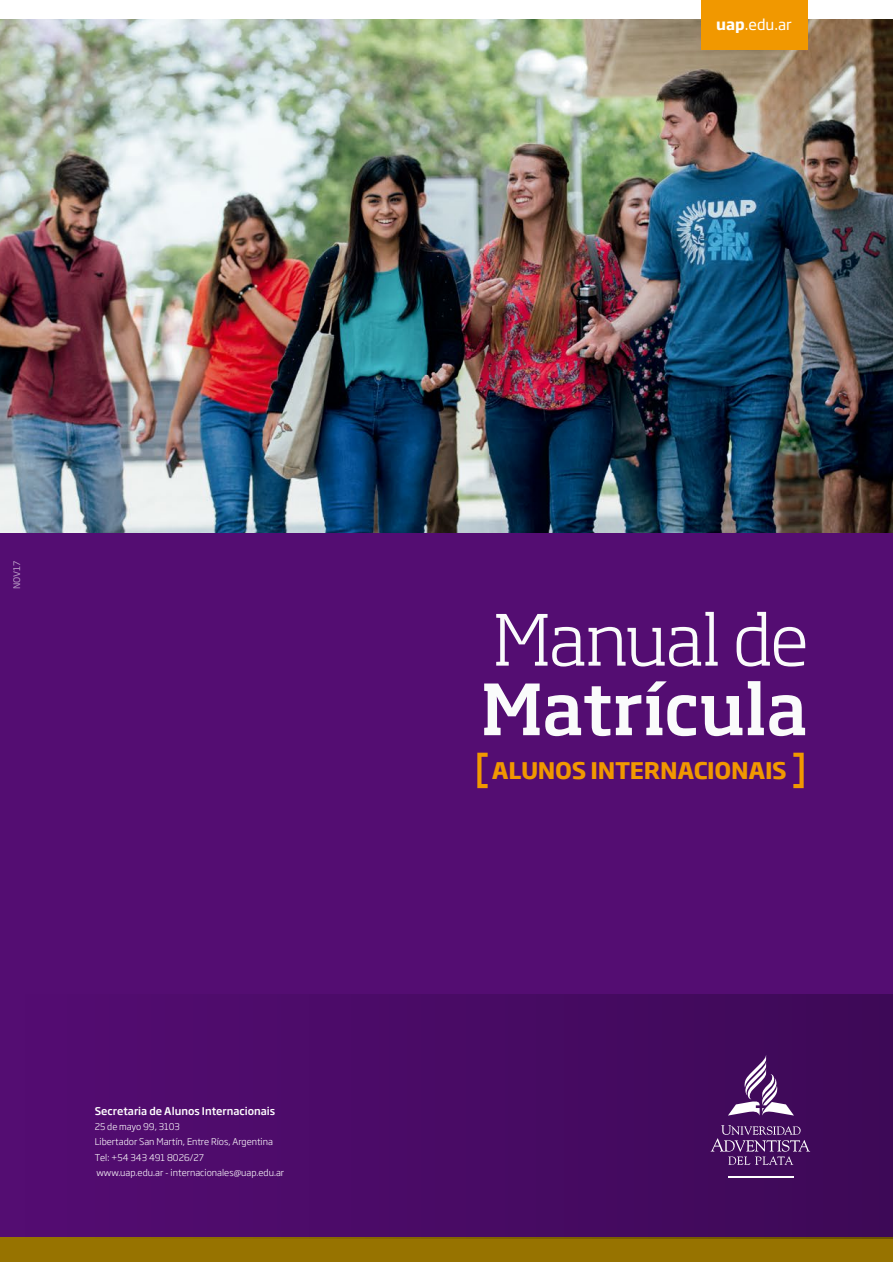
<style>
.page{position:relative;width:893px;height:1263px;background:#fff}
.page>*{position:absolute;margin:0;border:0;box-sizing:border-box;transform-origin:0 0}
.t1{font:500 69.6px "Soho Std";letter-spacing:-.015em;color:#fafbfb}
.t2{font:300 69.6px "Soho Std";letter-spacing:-.02em;color:#fafbfb}
.t3{font:700 22.65px "Soho Gothic Pro";letter-spacing:-.015em;color:#f19800}
.t4{font:14.85px "Soho Gothic Pro";color:#fff}
.t5{font:500 10.5px "Soho Gothic Pro";color:#fff}
.t6{font:300 9.15px/15.3px "Soho Gothic Pro";color:#fff}
.t7{font:9px "Soho Gothic Pro";letter-spacing:-.01em;color:#fff}
.s1{font-weight:700}
</style>
<div class="page">
<div style="left:0;top:532px;width:893px;height:717px;background:#540d72"></div>
<div style="left:0;top:1237px;width:893px;height:25px;background:#977300"></div>
<div style="left:0;top:994px;width:893px;height:244px;background:linear-gradient(to right,#540c73,#3e0a58)"></div>
<img style="left:0;top:19px;width:893px;height:513px">
<svg style="left:728px;top:1055px;width:66px;height:60px;background:#6e4582"></svg>
<hr style="left:728px;top:1177px;width:65px;height:1px;background:#fff">
<svg style="left:711px;top:1125px;width:99px;height:40px;background:#5e2f74"></svg>
<svg style="left:793px;top:753px;width:11px;height:35px"></svg>
<svg style="left:477px;top:753px;width:11px;height:35px"></svg>
<div style="left:701px;top:0;width:107px;height:50px;background:#f19800"></div>
<h3 class="t4" style="left:716px;top:13px;width:77px"><span class="s1">uap</span>.edu.ar</h3>
<p class="t7" style="left:10px;top:589px;width:30px;rotate:-90deg">NOV17</p>
<p class="t5" style="left:95px;top:1103px;width:182px">Secretaria de Alunos Internacionais</p>
<p class="t6" style="left:95px;top:1118px;width:191px">25 de mayo 99, 3103<br>Libertador San Martín, Entre Ríos, Argentina Tel: +54 343 491 8026/27<br>www.uap.edu.ar - internacionales@uap.edu.ar</p>
<h1 class="t2" style="left:493px;top:596px;width:316px">Manual de</h1>
<h1 class="t1" style="left:481px;top:665px;width:329px">Matrícula</h1>
<h2 class="t3" style="left:492px;top:752px;width:297px">ALUNOS INTERNACIONAIS</h2>
</div>
